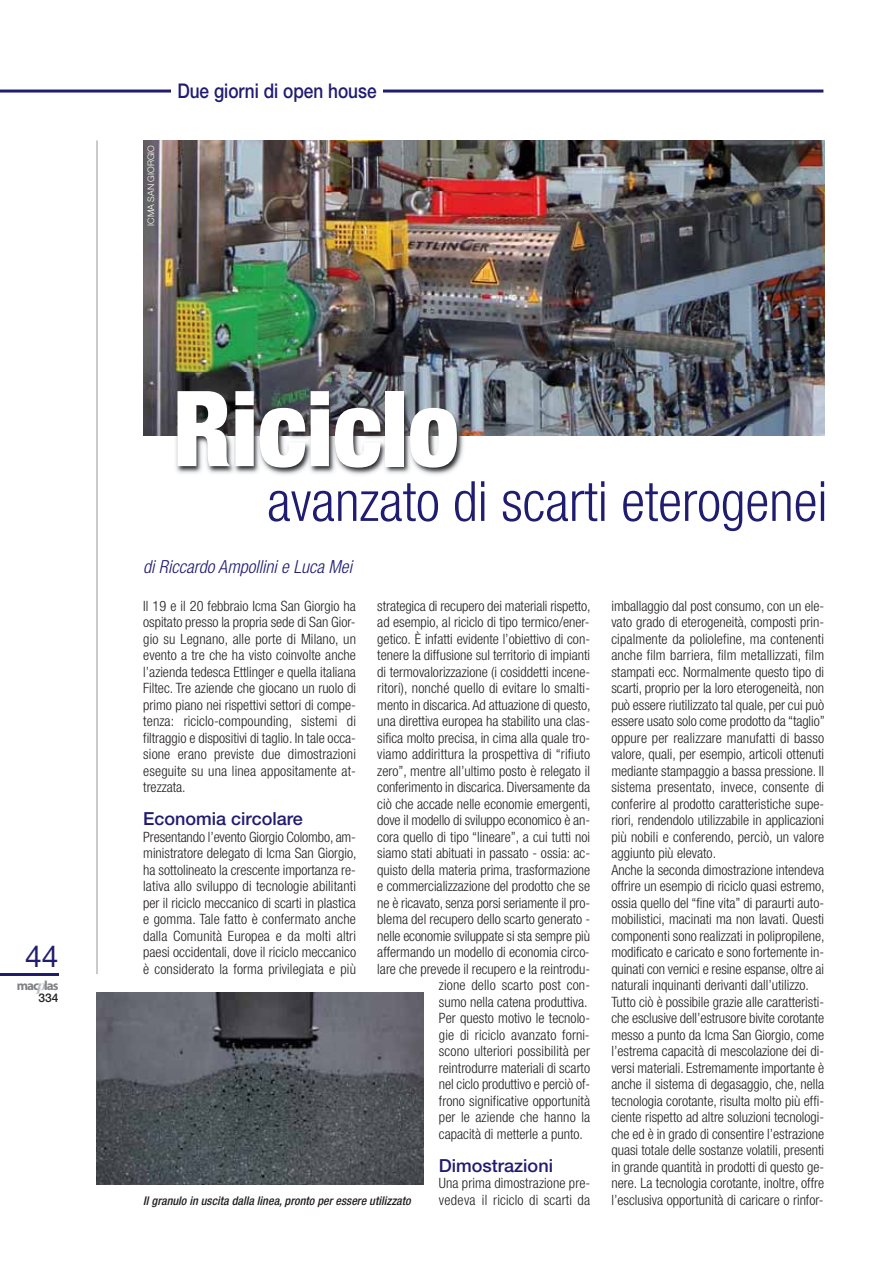
<style>
.page{position:relative;width:891px;height:1262px;background:#fff}
.page>*{position:absolute;margin:0;border:0;box-sizing:border-box;transform-origin:0 0}
.t1{font:900 condensed 105px "Helvetica Neue";color:#fff}
.t2{font:300 condensed 55.5px "Helvetica Neue";color:#201c70}
.t3{font:30px "Helvetica Neue";color:#201c70}
.t4{font:500 20.25px "Helvetica Neue";color:#201c70;scale:.85 1}
.t5{font:500 18px "Helvetica Neue";color:#201c70}
.t6{font:italic 300 condensed 18px "Helvetica Neue";letter-spacing:.005em;color:#201c70}
.t7{font:300 condensed 14.25px/16.5px "Helvetica Neue";color:#231f20;text-align:justify}
.t8{font:700 13.2px "Myriad";letter-spacing:-.085em;color:#808285}
.t9{font:italic 500 condensed 12px "Helvetica Neue";color:#231f20}
.t10{font:500 12px "Helvetica Neue";color:#231f20}
.t11{font:300 9px "Helvetica Neue";color:#fff}
.s1{font-family:"Bodoni";font-style:italic;font-size:16.5px;color:#bbbdc0}
</style>
<div class="page">
<img style="left:143px;top:140px;width:681px;height:295px">
<img style="left:160px;top:372px;width:665px;height:103px">
<hr style="left:0;top:90px;width:823px;height:3px;background:#201c70">
<div style="left:171px;top:79px;width:212px;height:26px;background:#fff"></div>
<hr style="left:97px;top:140px;width:1px;height:834px;background:#939598">
<hr style="left:0;top:973px;width:58px;height:2px;background:#201c70">
<img style="left:97px;top:992px;width:327px;height:192px">
<h3 class="t3" style="left:25px;top:945px;width:35px">44</h3>
<p class="t8" style="left:17px;top:980px;width:43px">mac<span class="s1">p</span>las</p>
<p class="t10" style="left:38px;top:993px;width:22px">334</p>
<p class="t11" style="left:148px;top:226px;width:82px;rotate:-90deg">ICMA SAN GIORGIO</p>
<h3 class="t4" style="left:177px;top:83px;width:236px">Due giorni di open house</h3>
<h1 class="t1" style="left:173px;top:391px;width:287px">Riciclo</h1>
<h2 class="t2" style="left:267px;top:481px;width:562px">avanzato di scarti eterogenei</h2>
<p class="t6" style="left:143px;top:560px;width:210px">di Riccardo Ampollini e Luca Mei</p>
<p class="t7" style="left:143px;top:598px;width:214px">Il 19 e il 20 febbraio Icma San Giorgio ha ospitato presso la propria sede di San Gior&shy;gio su Legnano, alle porte di Milano, un evento a tre che ha visto coinvolte anche l’azienda tedesca Ettlinger e quella italiana Filtec. Tre aziende che giocano un ruolo di primo piano nei rispettivi settori di compe&shy;tenza: riciclo-compounding, sistemi di filtraggio e dispositivi di taglio. In tale occa&shy;sione erano previste due dimostrazioni eseguite su una linea appositamente at&shy;trezzata.</p>
<p class="t5" style="left:143px;top:812px;width:161px">Economia circolare</p>
<p class="t7" style="left:143px;top:829px;width:215px">Presentando l’evento Giorgio Colombo, am&shy;ministratore delegato di Icma San Giorgio, ha sottolineato la crescente importanza re&shy;lativa allo sviluppo di tecnologie abilitanti per il riciclo meccanico di scarti in plastica e gomma. Tale fatto è confermato anche dalla Comunità Europea e da molti altri paesi occidentali, dove il riciclo meccanico è considerato la forma privilegiata e più</p>
<p class="t7" style="left:377px;top:598px;width:215px">strategica di recupero dei materiali rispetto,</p>
<p class="t7" style="left:377px;top:615px;width:214px">ad esempio, al riciclo di tipo termico/ener-</p>
<p class="t7" style="left:377px;top:631px;width:214px">getico. È infatti evidente l’obiettivo di con-</p>
<p class="t7" style="left:377px;top:648px;width:214px">tenere la diffusione sul territorio di impianti</p>
<p class="t7" style="left:377px;top:664px;width:214px">di termovalorizzazione (i cosiddetti incene-</p>
<p class="t7" style="left:377px;top:681px;width:214px">ritori), nonché quello di evitare lo smalti-</p>
<p class="t7" style="left:377px;top:697px;width:215px">mento in discarica. Ad attuazione di questo,</p>
<p class="t7" style="left:377px;top:714px;width:214px">una direttiva europea ha stabilito una clas-</p>
<p class="t7" style="left:377px;top:730px;width:214px">sifica molto precisa, in cima alla quale tro-</p>
<p class="t7" style="left:377px;top:747px;width:214px">viamo addirittura la prospettiva di “rifiuto</p>
<p class="t7" style="left:377px;top:763px;width:214px">zero”, mentre all’ultimo posto è relegato il</p>
<p class="t7" style="left:377px;top:780px;width:214px">conferimento in discarica. Diversamente da</p>
<p class="t7" style="left:377px;top:796px;width:215px">ciò che accade nelle economie emergenti,</p>
<p class="t7" style="left:377px;top:813px;width:214px">dove il modello di sviluppo economico è an-</p>
<p class="t7" style="left:377px;top:829px;width:214px">cora quello di tipo “lineare”, a cui tutti noi</p>
<p class="t7" style="left:377px;top:846px;width:214px">siamo stati abituati in passato - ossia: ac-</p>
<p class="t7" style="left:377px;top:862px;width:214px">quisto della materia prima, trasformazione</p>
<p class="t7" style="left:377px;top:879px;width:214px">e commercializzazione del prodotto che se</p>
<p class="t7" style="left:377px;top:895px;width:214px">ne è ricavato, senza porsi seriamente il pro-</p>
<p class="t7" style="left:377px;top:912px;width:214px">blema del recupero dello scarto generato -</p>
<p class="t7" style="left:377px;top:928px;width:214px">nelle economie sviluppate si sta sempre più</p>
<p class="t7" style="left:377px;top:945px;width:214px">affermando un modello di economia circo-</p>
<p class="t7" style="left:377px;top:961px;width:214px">lare che prevede il recupero e la reintrodu-</p>
<p class="t7" style="left:439px;top:978px;width:153px">zione dello scarto post con-</p>
<p class="t7" style="left:439px;top:994px;width:150px">sumo nella catena produttiva.</p>
<p class="t7" style="left:439px;top:1011px;width:153px">Per questo motivo le tecnolo-</p>
<p class="t7" style="left:439px;top:1027px;width:152px">gie di riciclo avanzato forni-</p>
<p class="t7" style="left:439px;top:1044px;width:153px">scono ulteriori possibilità per</p>
<p class="t7" style="left:439px;top:1060px;width:153px">reintrodurre materiali di scarto</p>
<p class="t7" style="left:439px;top:1077px;width:153px">nel ciclo produttivo e perciò of-</p>
<p class="t7" style="left:439px;top:1093px;width:153px">frono significative opportunità</p>
<p class="t7" style="left:439px;top:1110px;width:153px">per le aziende che hanno la</p>
<p class="t7" style="left:439px;top:1126px;width:146px">capacità di metterle a punto.</p>
<p class="t5" style="left:439px;top:1159px;width:116px">Dimostrazioni</p>
<p class="t7" style="left:439px;top:1176px;width:153px">Una prima dimostrazione pre&shy;vedeva il riciclo di scarti da</p>
<p class="t9" style="left:143px;top:1196px;width:269px">Il granulo in uscita dalla linea, pronto per essere utilizzato</p>
<p class="t7" style="left:611px;top:598px;width:215px;text-align:left">imballaggio dal post consumo, con un ele&shy;vato grado di eterogeneità, composti prin&shy;cipalmente da poliolefine, ma contenenti anche film barriera, film metallizzati, film stampati ecc. Normalmente questo tipo di scarti, proprio per la loro eterogeneità, non può essere riutilizzato tal quale, per cui può essere usato solo come prodotto da “taglio” oppure per realizzare manufatti di basso valore, quali, per esempio, articoli ottenuti mediante stampaggio a bassa pressione. Il sistema presentato, invece, consente di conferire al prodotto caratteristiche supe&shy;riori, rendendolo utilizzabile in applicazioni più nobili e conferendo, perciò, un valore aggiunto più elevato.<br>Anche la seconda dimostrazione intendeva offrire un esempio di riciclo quasi estremo, ossia quello del “fine vita” di paraurti auto&shy;mobilistici, macinati ma non lavati. Questi componenti sono realizzati in polipropilene, modificato e caricato e sono fortemente in&shy;quinati con vernici e resine espanse, oltre ai naturali inquinanti derivanti dall’utilizzo.<br>Tutto ciò è possibile grazie alle caratteristi&shy;che esclusive dell’estrusore bivite corotante messo a punto da Icma San Giorgio, come l’estrema capacità di mescolazione dei di&shy;versi materiali. Estremamente importante è anche il sistema di degasaggio, che, nella tecnologia corotante, risulta molto più effi&shy;ciente rispetto ad altre soluzioni tecnologi&shy;che ed è in grado di consentire l’estrazione quasi totale delle sostanze volatili, presenti in grande quantità in prodotti di questo ge&shy;nere. La tecnologia corotante, inoltre, offre l’esclusiva opportunità di caricare o rinfor-</p>
</div>
